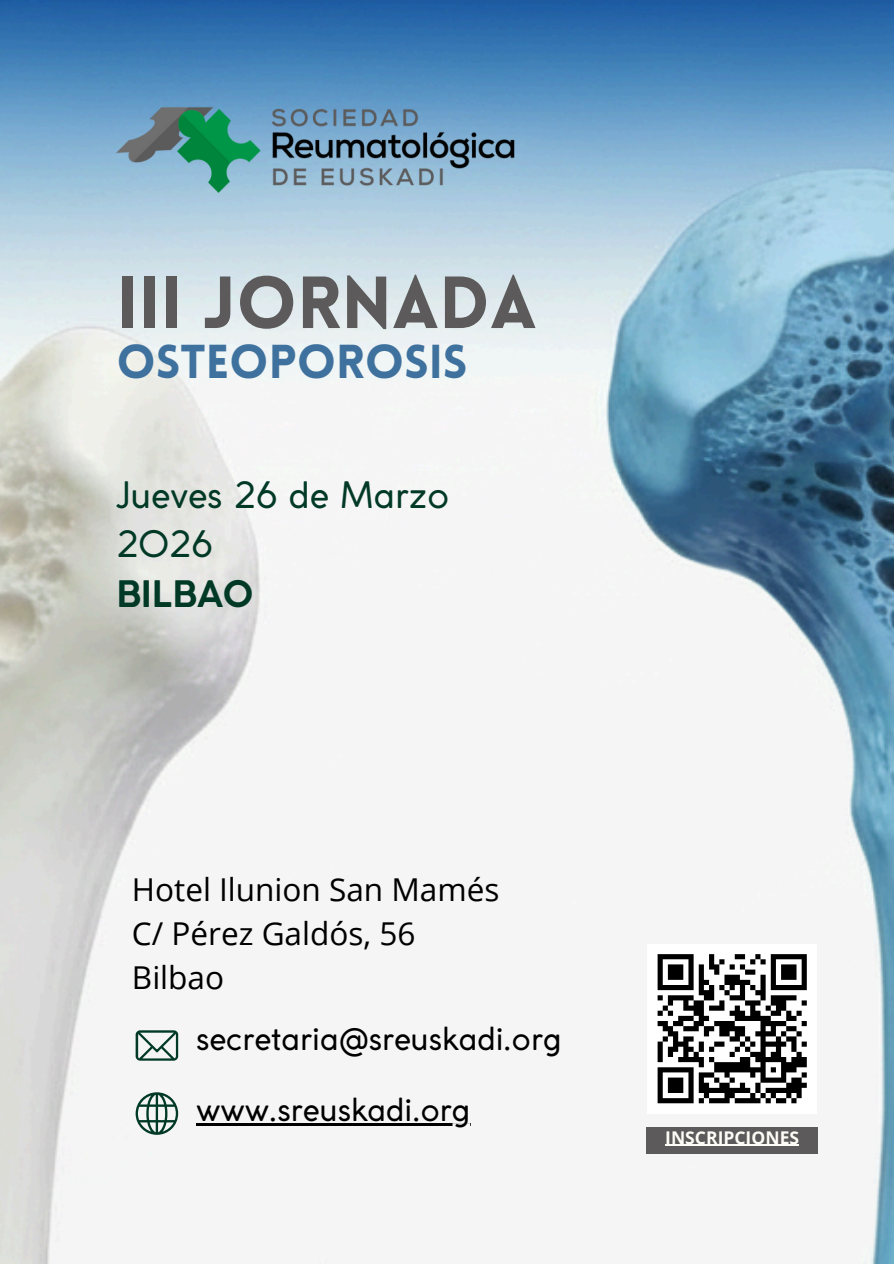
<style>
.page{position:relative;width:894px;height:1264px;background:#fff}
.page>*{position:absolute;margin:0;border:0;box-sizing:border-box;transform-origin:0 0}
.t1{font:900 72px "Lovelo";color:#5c5a5a}
.t2{font:900 46.5px "Lovelo";color:#3e719d}
.t3{font:36px/49.5px "Coco Gothic";color:#013927}
.t4{font:700 36px "Coco Gothic";color:#013927}
.t5{font:31.5px/44px "Open Sans";color:#000}
.t6{font:31.5px "Coco Gothic";color:#000}
.t7{font:700 17.55px "Open Sans";color:#fffcf7}
</style>
<div class="page">
<img style="left:0;top:0;width:893px;height:1263px">
<svg style="left:135px;top:1030px;width:43px;height:30px"></svg>
<svg style="left:135px;top:1092px;width:43px;height:42px"></svg>
<img style="left:98px;top:90px;width:442px;height:112px">
<div style="left:646px;top:1127px;width:171px;height:27px;background:#5c5a5a"></div>
<hr style="left:196px;top:1123px;width:274px;height:2px;background:#000">
<hr style="left:665px;top:1144px;width:133px;height:1px;background:#fffcf7">
<div style="left:647px;top:943px;width:169px;height:170px;background:#fff"></div>
<svg style="left:657px;top:954px;width:150px;height:150px"></svg>
<h1 class="t1" style="left:116px;top:274px;width:422px">III JORNADA</h1>
<h2 class="t2" style="left:116px;top:343px;width:352px">OSTEOPOROSIS</h2>
<p class="t3" style="left:116px;top:473px;width:334px">Jueves 26 de Marzo<br>2026</p>
<p class="t4" style="left:116px;top:580px;width:139px">BILBAO</p>
<p class="t5" style="left:132px;top:867px;width:369px">Hotel Ilunion San Mamés<br>C/ Pérez Galdós, 56<br>Bilbao</p>
<p class="t6" style="left:196px;top:1026px;width:367px">secretaria@sreuskadi.org</p>
<p class="t6" style="left:196px;top:1098px;width:276px">www.sreuskadi.org</p>
<p class="t7" style="left:665px;top:1124px;width:135px">INSCRIPCIONES</p>
</div>
